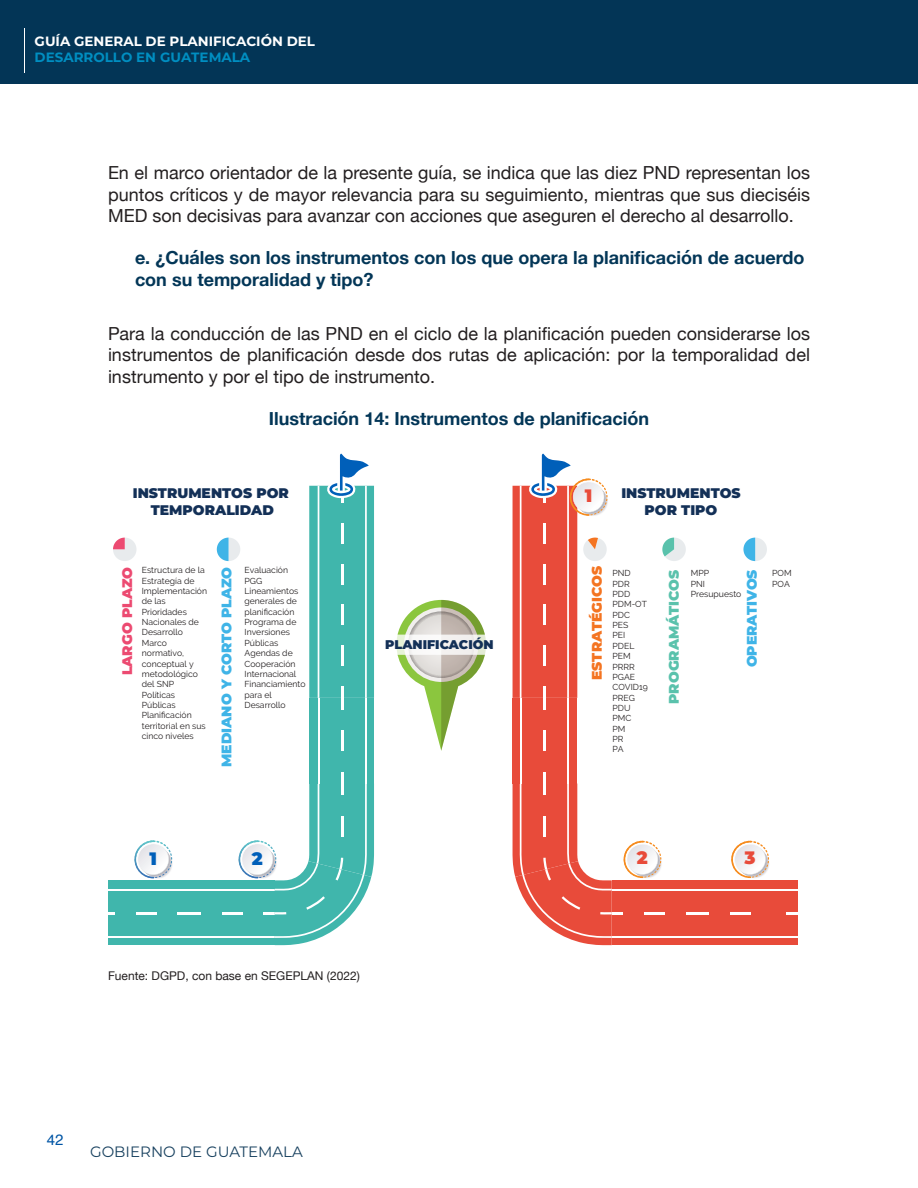
<style>
.page{position:relative;width:918px;height:1188px;background:#fff}
.page>*{position:absolute;margin:0;border:0;box-sizing:border-box;transform-origin:0 0}
.t1{font:18px/21.6px "Helvetica Neue";color:#231f20;text-align:justify}
.List_Paragraph{font:700 18px/21.6px "Helvetica Neue";color:#033657}
.t2{font:900 18px "Montserrat";color:#e84b3a}
.t3{font:900 18px "Montserrat";color:#005fb9}
.t4{font:15px "Montserrat";color:#18415f}
.t5{font:15px "Helvetica";color:#0155a5}
.t6{font:900 13.95px/16.6px "Montserrat";color:#133057;text-align:center}
.t7{font:900 13.95px "Montserrat";color:#3fb4e7}
.t8{font:900 13.95px "Montserrat";color:#5ac2ac}
.t9{font:900 13.95px "Montserrat";color:#f47421}
.t10{font:900 13.95px "Montserrat";color:#ec4a71}
.t11{font:700 13.5px "Montserrat";color:#fff}
.t12{font:700 13.5px "Montserrat";color:#008ec1}
.t13{font:900 12.6px "Montserrat";color:#133057}
.t14{font:12px "Helvetica Neue";color:#231f20}
.t15{font:8.7px/10.4px "Raleway";color:#231f20}
</style>
<div class="page">
<div style="left:0;top:0;width:918px;height:84px;background:#033556"></div>
<hr style="left:24px;top:28px;width:1px;height:44px;background:#fff">
<svg style="left:397px;top:600px;width:88px;height:151px"></svg>
<svg style="left:381px;top:635px;width:121px;height:20px"></svg>
<div style="left:697px;top:880px;width:101px;height:65px;background:#e84b3a"></div>
<hr style="left:697px;top:936px;width:101px;height:2px;background:#fff">
<hr style="left:697px;top:889px;width:101px;height:1px;background:#fff">
<svg style="left:787px;top:912px;width:11px;height:2px"></svg>
<hr style="left:730px;top:912px;width:21px;height:2px;background:#fff">
<div style="left:612px;top:880px;width:85px;height:65px;background:#e84b3a"></div>
<hr style="left:612px;top:936px;width:85px;height:2px;background:#fff">
<hr style="left:612px;top:889px;width:85px;height:1px;background:#fff">
<svg style="left:686px;top:912px;width:23px;height:2px"></svg>
<hr style="left:644px;top:912px;width:21px;height:2px;background:#fff">
<div style="left:513px;top:698px;width:64px;height:86px;background:#e84b3a"></div>
<hr style="left:520px;top:698px;width:2px;height:86px;background:#fff">
<hr style="left:567px;top:698px;width:2px;height:86px;background:#fff">
<hr style="left:543px;top:730px;width:2px;height:21px;background:#fff">
<div style="left:108px;top:880px;width:81px;height:65px;background:#40b6ac"></div>
<hr style="left:108px;top:936px;width:81px;height:2px;background:#fff">
<hr style="left:108px;top:889px;width:81px;height:1px;background:#fff">
<svg style="left:108px;top:912px;width:7px;height:2px"></svg>
<hr style="left:136px;top:912px;width:21px;height:2px;background:#fff">
<div style="left:189px;top:880px;width:86px;height:65px;background:#40b6ac"></div>
<hr style="left:189px;top:936px;width:86px;height:2px;background:#fff">
<hr style="left:189px;top:889px;width:86px;height:1px;background:#fff">
<svg style="left:178px;top:912px;width:23px;height:2px"></svg>
<hr style="left:222px;top:912px;width:20px;height:2px;background:#fff">
<div style="left:309px;top:698px;width:65px;height:86px;background:#40b6ac"></div>
<hr style="left:365px;top:698px;width:2px;height:86px;background:#fff">
<hr style="left:318px;top:698px;width:1px;height:86px;background:#fff">
<hr style="left:341px;top:730px;width:2px;height:21px;background:#fff">
<svg style="left:309px;top:453px;width:65px;height:256px"></svg>
<svg style="left:217px;top:538px;width:23px;height:23px"></svg>
<svg style="left:743px;top:538px;width:24px;height:23px"></svg>
<svg style="left:662px;top:538px;width:24px;height:23px"></svg>
<svg style="left:113px;top:538px;width:24px;height:23px"></svg>
<div style="left:143px;top:849px;width:30px;height:30px;background:#f7f7f8;border-radius:50%"></div>
<svg style="left:134px;top:840px;width:38px;height:38px"></svg>
<div style="left:579px;top:488px;width:30px;height:29px;background:#f9f9fa;border-radius:50%"></div>
<svg style="left:513px;top:453px;width:95px;height:256px"></svg>
<svg style="left:513px;top:772px;width:148px;height:173px"></svg>
<div style="left:740px;top:849px;width:30px;height:29px;background:#fafafb;border-radius:50%"></div>
<svg style="left:731px;top:841px;width:38px;height:37px"></svg>
<svg style="left:239px;top:772px;width:135px;height:173px"></svg>
<h3 class="t11" style="left:35px;top:31px;width:282px">GUÍA GENERAL DE PLANIFICACIÓN DEL</h3>
<h3 class="t12" style="left:35px;top:48px;width:217px">DESARROLLO EN GUATEMALA</h3>
<p class="t1" style="left:108px;top:163px;width:704px">En el marco orientador de la presente guía, se indica que las diez PND representan los puntos críticos y de mayor relevancia para su seguimiento, mientras que sus dieciséis MED son decisivas para avanzar con acciones que aseguren el derecho al desarrollo.</p>
<p class="List_Paragraph" style="left:135px;top:247px;width:671px">e. ¿Cuáles son los instrumentos con los que opera la planificación de acuerdo con su temporalidad y tipo?</p>
<p class="t1" style="left:108px;top:323px;width:704px">Para la conducción de las PND en el ciclo de la planificación pueden considerarse los instrumentos de planificación desde dos rutas de aplicación: por la temporalidad del instrumento y por el tipo de instrumento.</p>
<p class="List_Paragraph" style="left:269px;top:408px;width:382px">Ilustración 14: Instrumentos de planificación</p>
<p class="t6" style="left:133px;top:484px;width:157px">INSTRUMENTOS POR<br>TEMPORALIDAD</p>
<p class="t2" style="left:585px;top:482px;width:9px">1</p>
<p class="t6" style="left:621px;top:484px;width:121px">INSTRUMENTOS<br>POR TIPO</p>
<p class="t10" style="left:117px;top:675px;width:110px;rotate:-90deg">LARGO PLAZO</p>
<p class="t7" style="left:216px;top:767px;width:202px;rotate:-90deg">MEDIANO Y CORTO PLAZO</p>
<p class="t9" style="left:586px;top:680px;width:115px;rotate:-90deg">ESTRATÉGICOS</p>
<p class="t8" style="left:663px;top:704px;width:135px;rotate:-90deg">PROGRAMÁTICOS</p>
<p class="t7" style="left:741px;top:667px;width:100px;rotate:-90deg">OPERATIVOS</p>
<p class="t15" style="left:245px;top:565px;width:63px">Evaluación<br>PGG<br>Lineamientos generales de planificación<br>Programa de<br>Inversiones<br>Públicas<br>Agendas de<br>Cooperación<br>Internacional<br>Financiamiento para el<br>Desarrollo</p>
<p class="t15" style="left:142px;top:565px;width:67px">Estructura de la<br>Estrategía de<br>Implementación de las<br>Prioridades<br>Nacionales de<br>Desarrollo<br>Marco normativo, conceptual y metodológico del SNP<br>Políticas<br>Públicas<br>Planificación territorial en sus cinco niveles</p>
<p class="t15" style="left:613px;top:568px;width:37px">PND<br>PDR<br>PDD<br>PDM-OT<br>PDC<br>PES<br>PEI<br>PDEL<br>PEM<br>PRRR<br>PGAE<br>COVID19<br>PREG<br>PDU<br>PMC<br>PM<br>PR<br>PA</p>
<p class="t15" style="left:691px;top:568px;width:52px">MPP<br>PNI<br>Presupuesto</p>
<p class="t15" style="left:772px;top:568px;width:21px">POM<br>POA</p>
<p class="t13" style="left:385px;top:635px;width:110px">PLANIFICACIÓN</p>
<p class="t3" style="left:150px;top:845px;width:9px">1</p>
<p class="t3" style="left:252px;top:845px;width:12px">2</p>
<p class="t2" style="left:637px;top:845px;width:12px">2</p>
<p class="t2" style="left:745px;top:845px;width:13px">3</p>
<p class="t14" style="left:108px;top:967px;width:253px">Fuente: DGPD, con base en SEGEPLAN (2022)</p>
<h2 class="t5" style="left:47px;top:1128px;width:18px">42</h2>
<h2 class="t4" style="left:90px;top:1141px;width:214px">GOBIERNO DE GUATEMALA</h2>
</div>
